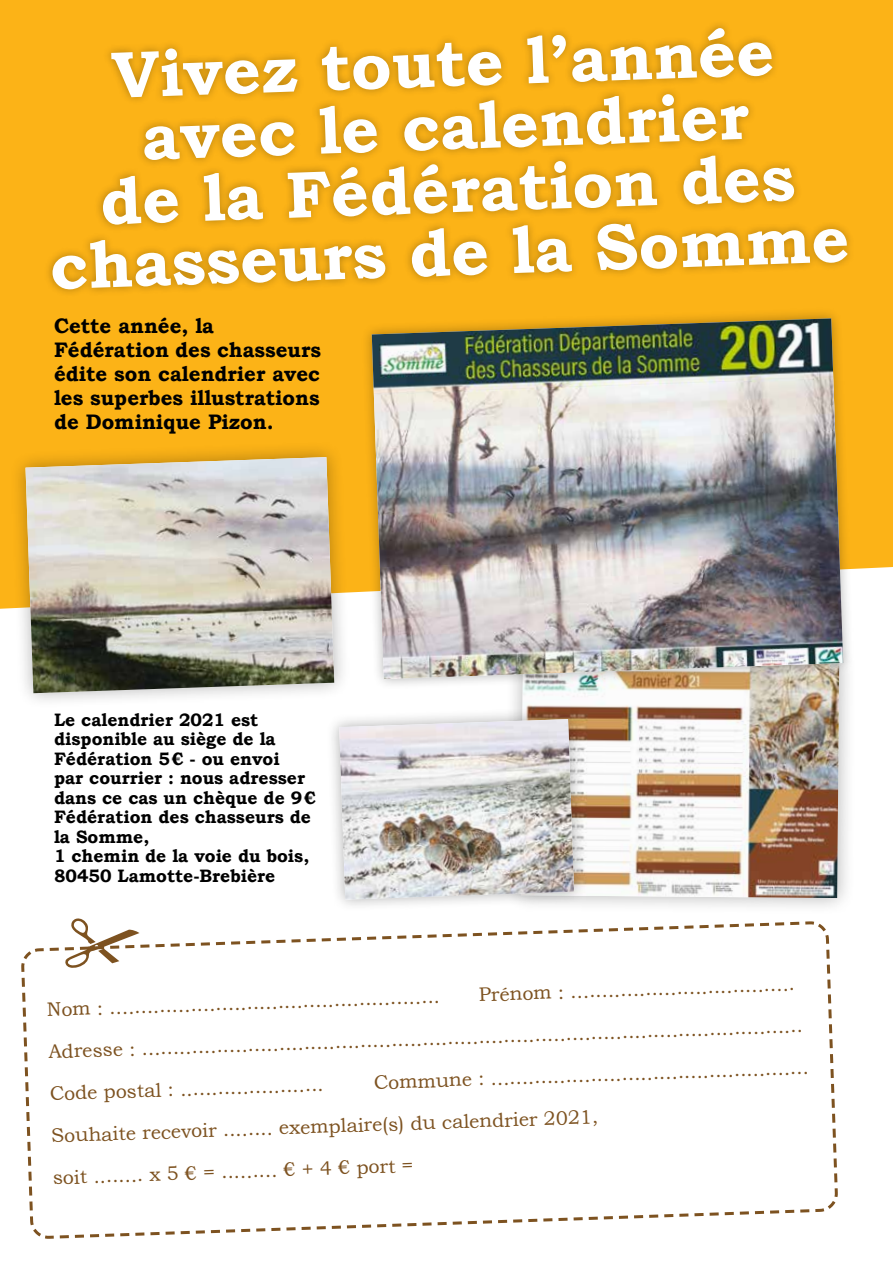
<style>
.page{position:relative;width:893px;height:1263px;background:#fff}
.page>*{position:absolute;margin:0;border:0;box-sizing:border-box;transform-origin:0 0}
.t1{font:700 66px/63px "Bookman Old Style";color:#fff;text-align:center}
.t2{font:700 21px/24px "Bookman Old Style";color:#000}
.t3{font:19.5px/42px "Bookman Old Style";color:#7d5220}
.t4{font:700 18px/19.5px "Bookman Old Style";color:#000}
</style>
<div class="page">
<div style="left:0;top:0;width:893px;height:609px;background:#fcb317"></div>
<div style="left:503px;top:640px;width:354px;height:275px;background:#000;opacity:.3"></div>
<img style="left:521px;top:690px;width:318px;height:76px">
<div style="left:44px;top:19px;width:811px;height:279px;background:#000;opacity:.3"></div>
<svg style="left:21px;top:766px;width:818px;height:473px"></svg>
<div style="left:360px;top:307px;width:494px;height:383px;background:#000;opacity:.3"></div>
<img style="left:372px;top:318px;width:471px;height:361px">
<div style="left:9px;top:441px;width:341px;height:269px;background:#000;opacity:.3"></div>
<img style="left:26px;top:457px;width:308px;height:236px">
<div style="left:326px;top:706px;width:261px;height:206px;background:#000;opacity:.3"></div>
<svg style="left:44px;top:719px;width:758px;height:257px"></svg>
<h1 class="t1" style="left:42px;top:46px;width:801px;rotate:-2deg">Vivez toute l’année avec le calendrier<br>de la Fédération des chasseurs de la Somme</h1>
<p class="t2" style="left:54px;top:314px;width:268px">Cette année, la<br>Fédération des chasseurs édite son calendrier avec les superbes illustrations de Dominique Pizon.</p>
<p class="t4" style="left:54px;top:710px;width:264px">Le calendrier 2021 est disponible au siège de la<br>Fédération 5€ - ou envoi<br>par courrier : nous adresser dans ce cas un chèque de 9€<br>Fédération des chasseurs de la Somme,<br>1 chemin de la voie du bois,<br>80450 Lamotte-Brebière</p>
<p class="t3" style="left:46px;top:989px;width:756px;text-indent:432px;rotate:-2deg">Prénom : ....................................<br>Adresse : ..........................................................................................................<br>Code postal : .......................</p>
<p class="t3" style="left:46px;top:989px;width:395px;rotate:-2deg">Nom : .....................................................</p>
<p class="t3" style="left:49px;top:1073px;width:761px;text-indent:324px;rotate:-2deg">Commune : ...................................................<br>Souhaite recevoir ........ exemplaire(s) du calendrier 2021,<br>soit ........ x 5 € = ......... € + 4 € port =</p>
</div>
